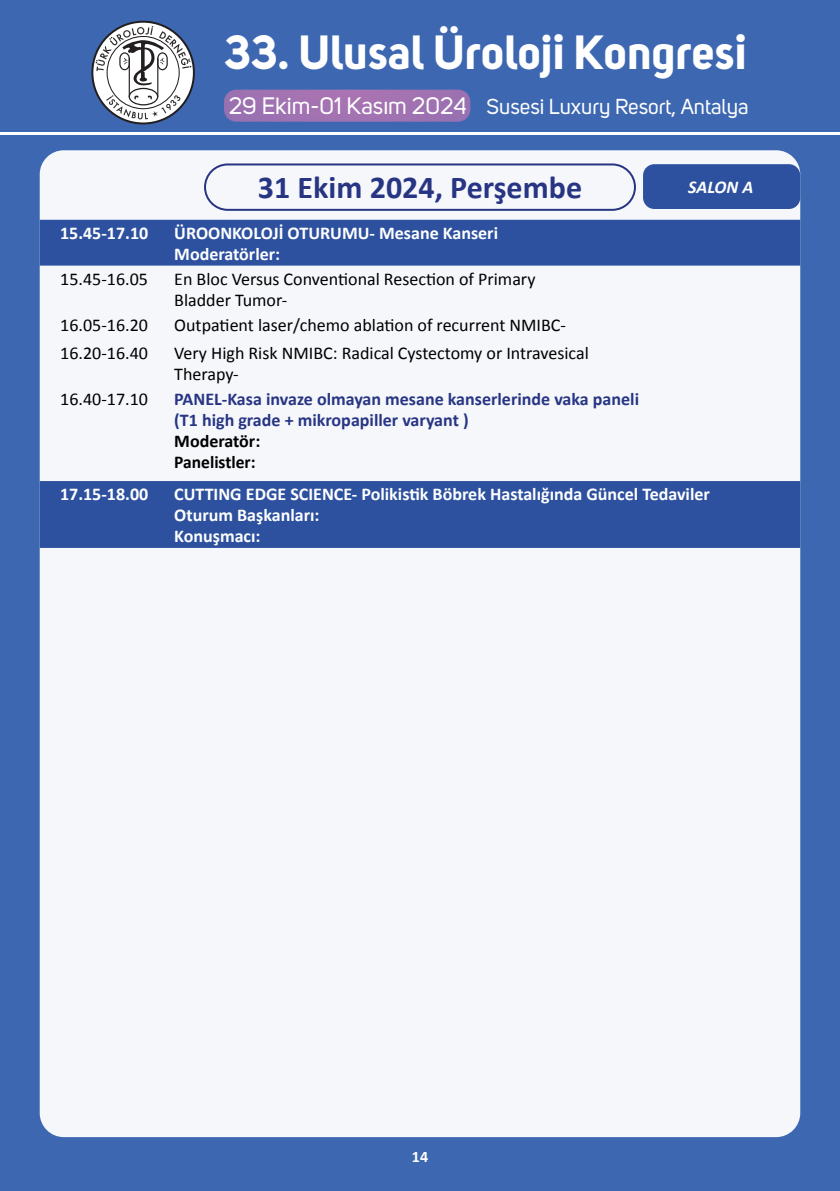
<style>
.page{position:relative;width:840px;height:1191px;background:#fff}
.page>*{position:absolute;margin:0;border:0;box-sizing:border-box;transform-origin:0 0}
.t1{font:700 47.4px "Uni Sans";color:#fff}
.t2{font:700 32px "Calibri";color:#283583}
.t3{font:21.4px "Uni Sans";color:#fff}
.t4{font:18px/21px "Calibri";color:#000}
.t5{font:700 18px/21px "Calibri";color:#fff}
.t6{font:700 18px/21px "Calibri";color:#283583}
.t7{font:700 18px/21px "Calibri";color:#000}
.t8{font:italic 700 18px "Calibri";letter-spacing:-.005em;color:#fff}
.t9{font:700 16px "Calibri";color:#fff}
.s1{font-size:23.6px}
</style>
<div class="page">
<div style="left:0;top:0;width:839px;height:1191px;background:#3d68b1"></div>
<hr style="left:0;top:133px;width:839px;height:2px;background:#fff">
<svg style="left:91px;top:21px;width:104px;height:103px"></svg>
<svg style="left:224px;top:90px;width:246px;height:32px;background:#9e71b1"></svg>
<hr style="left:839px;top:0;width:1px;height:1191px;background:#3d68b1">
<div style="left:40px;top:150px;width:759px;height:987px;background:#f5f7fb;border-radius:24px"></div>
<div style="left:204px;top:163px;width:431px;height:48px;border:2px solid #283583;border-radius:23px"></div>
<svg style="left:40px;top:220px;width:759px;height:328px"></svg>
<div style="left:642px;top:164px;width:157px;height:45px;background:#2d519f;border-radius:11px"></div>
<h1 class="t1" style="left:224px;top:23px;width:523px">33. Ulusal Üroloji Kongresi</h1>
<p class="t3" style="left:229px;top:94px;width:521px"><span class="s1">29 Ekim-01 Kasım 2024</span> Susesi Luxury Resort, Antalya</p>
<h2 class="t2" style="left:258px;top:167px;width:325px">31 Ekim 2024, Perşembe</h2>
<p class="t8" style="left:687px;top:175px;width:67px">SALON A</p>
<p class="t5" style="left:60px;top:222px;width:90px">15.45-17.10</p>
<p class="t5" style="left:174px;top:222px;width:325px">ÜROONKOLOJİ OTURUMU- Mesane Kanseri<br>Moderatörler:</p>
<p class="t4" style="left:60px;top:268px;width:89px">15.45-16.05</p>
<p class="t4" style="left:174px;top:268px;width:362px">En Bloc Versus Conventional Resection of Primary<br>Bladder Tumor-</p>
<p class="t4" style="left:60px;top:314px;width:89px">16.05-16.20</p>
<p class="t4" style="left:174px;top:314px;width:393px">Outpatient laser/chemo ablation of recurrent NMIBC-</p>
<p class="t4" style="left:60px;top:342px;width:89px">16.20-16.40</p>
<p class="t4" style="left:174px;top:342px;width:416px">Very High Risk NMIBC: Radical Cystectomy or Intravesical<br>Therapy-</p>
<p class="t4" style="left:60px;top:388px;width:89px">16.40-17.10</p>
<p class="t6" style="left:174px;top:388px;width:466px">PANEL-Kasa invaze olmayan mesane kanserlerinde vaka paneli (T1 high grade + mikropapiller varyant )</p>
<p class="t7" style="left:174px;top:430px;width:87px">Moderatör:<br>Panelistler:</p>
<p class="t5" style="left:60px;top:484px;width:90px">17.15-18.00</p>
<p class="t5" style="left:174px;top:484px;width:537px">CUTTING EDGE SCIENCE- Polikistik Böbrek Hastalığında Güncel Tedaviler<br>Oturum Başkanları:<br>Konuşmacı:</p>
<p class="t9" style="left:411px;top:1146px;width:18px">14</p>
</div>
